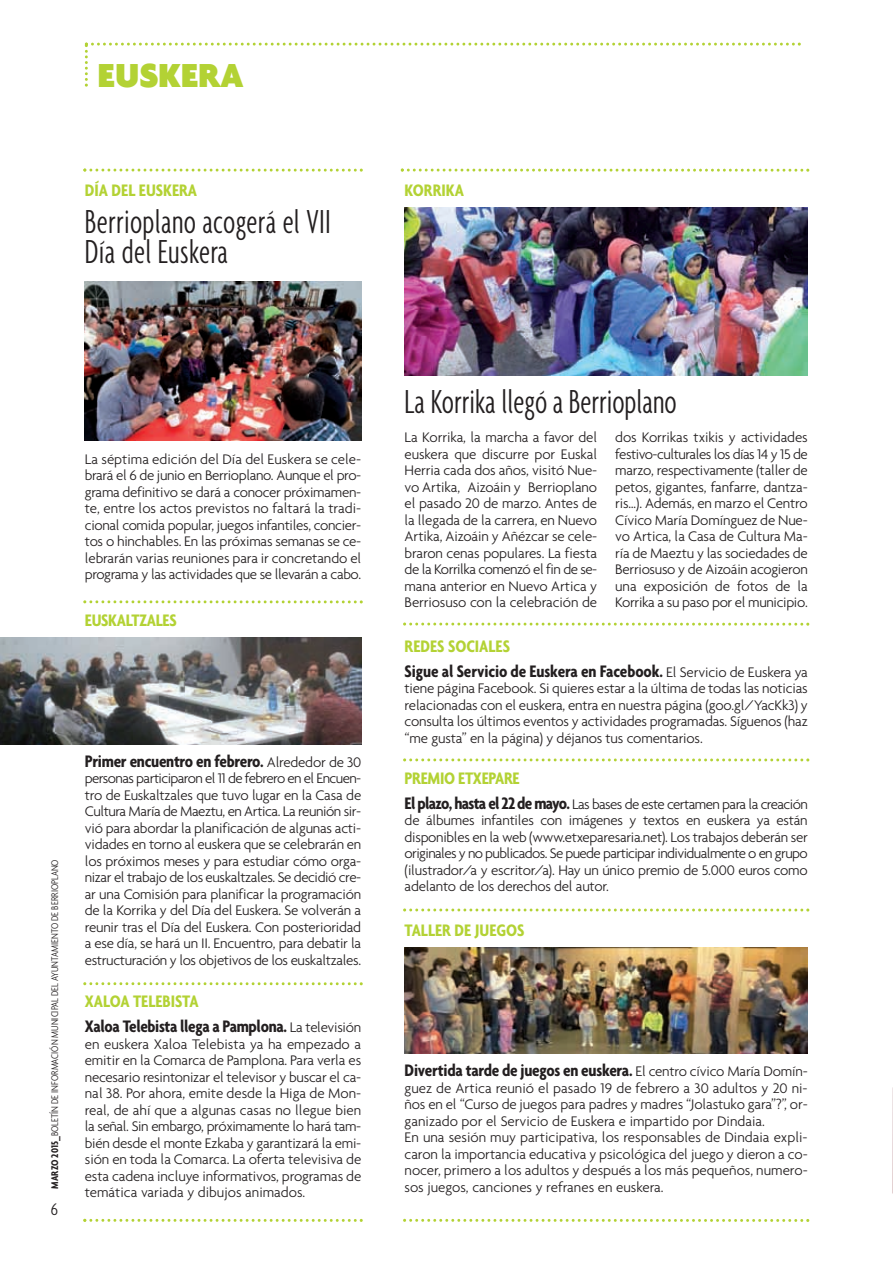
<style>
.page{position:relative;width:893px;height:1263px;background:#fff}
.page>*{position:absolute;margin:0;border:0;box-sizing:border-box;transform-origin:0 0}
.t1{font:300 extra-condensed 36px/30px "Agenda";letter-spacing:.01em;color:#231f20}
.t2{font:900 36px "Agenda";color:#b3d234}
.t3{font:700 condensed 18px/25px "Agenda";letter-spacing:-.015em;color:#231f20}
.t4{font:700 condensed 18px "Agenda";letter-spacing:-.01em;color:#b3d234}
.t5{font:300 condensed 18px "Agenda";color:#231f20}
.t6{font:300 15px/16.5px "Agenda";letter-spacing:-.01em;color:#231f20;text-align:justify}
.t7{font:300 condensed 10.5px "Agenda";color:#231f20}
.s1{font-weight:700}
.s2{font-weight:300;font-stretch:normal;font-size:15px}
.s3{color:#b3d234}
.s4{font-weight:700;font-stretch:condensed;font-size:18px}
</style>
<div class="page">
<img style="left:0;top:42px;width:893px;height:1180px">
<h1 class="t2" style="left:97px;top:61px;width:147px">EUSKERA</h1>
<p class="t4" style="left:85px;top:184px;width:114px">DÍA DEL EUSKERA</p>
<h1 class="t1" style="left:85px;top:209px;width:248px">Berrioplano acogerá el VII<br>Día del Euskera</h1>
<p class="t4" style="left:405px;top:184px;width:61px">KORRIKA</p>
<p class="t6" style="left:85px;top:452px;width:278px">La séptima edición del Día del Euskera se cele&shy;brará el 6 de junio en Berrioplano. Aunque el pro&shy;grama definitivo se dará a conocer próximamen&shy;te, entre los actos previstos no faltará la tradi&shy;cional comida popular, juegos infantiles, concier&shy;tos o hinchables. En las próximas semanas se ce&shy;lebrarán varias reuniones para ir concretando el programa y las actividades que se llevarán a cabo.</p>
<p class="t4" style="left:85px;top:614px;width:93px">EUSKALTZALES</p>
<p class="t7" style="left:51px;top:1189px;width:331px;rotate:-90deg"><span class="s1">MARZO 2015_</span>BOLETÍN DE INFORMACIÓN MUNICIPAL DEL AYUNTAMIENTO DE BERRIOPLANO</p>
<p class="t5" style="left:51px;top:1203px;width:9px">6</p>
<p class="t3" style="left:85px;top:750px;width:278px">Primer encuentro en febrero. <span class="s2">Alrededor de 30</span></p>
<p class="t6" style="left:85px;top:771px;width:278px">personas participaron el 11 de febrero en el Encuen&shy;tro de Euskaltzales que tuvo lugar en la Casa de Cultura María de Maeztu, en Artica. La reunión sir&shy;vió para abordar la planificación de algunas acti&shy;vidades en torno al euskera que se celebrarán en los próximos meses y para estudiar cómo orga&shy;nizar el trabajo de los euskaltzales. Se decidió cre&shy;ar una Comisión para planificar la programación de la Korrika y del Día del Euskera. Se volverán a reunir tras el Día del Euskera. Con posterioridad a ese día, se hará un II. Encuentro, para debatir la estructuración y los objetivos de los euskaltzales.</p>
<p class="t3" style="left:85px;top:991px;width:278px"><span class="s3">XALOA TELEBISTA<br></span>Xaloa Telebista llega a Pamplona. <span class="s2">La televisión</span></p>
<p class="t6" style="left:85px;top:1037px;width:278px">en euskera Xaloa Telebista ya ha empezado a emitir en la Comarca de Pamplona. Para verla es necesario resintonizar el televisor y buscar el ca&shy;nal 38. Por ahora, emite desde la Higa de Mon&shy;real, de ahí que a algunas casas no llegue bien la señal. Sin embargo, próximamente lo hará tam&shy;bién desde el monte Ezkaba y garantizará la emi&shy;sión en toda la Comarca. La oferta televisiva de esta cadena incluye informativos, programas de temática variada y dibujos animados.</p>
<h1 class="t1" style="left:405px;top:389px;width:274px">La Korrika llegó a Berrioplano</h1>
<p class="t6" style="left:405px;top:431px;width:194px">La Korrika, la marcha a favor del euskera que discurre por Euskal Herria cada dos años, visitó Nue&shy;vo Artika, Aizoáin y Berrioplano el pasado 20 de marzo. Antes de la llegada de la carrera, en Nuevo Artika, Aizoáin y Añézcar se cele&shy;braron cenas populares. La fiesta de la Korrilka comenzó el fin de se&shy;mana anterior en Nuevo Artica y Berriosuso con la celebración de</p>
<p class="t6" style="left:615px;top:431px;width:194px">dos Korrikas txikis y actividades festivo-culturales los días 14 y 15 de marzo, respectivamente (taller de petos, gigantes, fanfarre, dantza&shy;ris…). Además, en marzo el Centro Cívico María Domínguez de Nue&shy;vo Artica, la Casa de Cultura Ma&shy;ría de Maeztu y las sociedades de Berriosuso y de Aizoáin acogieron una exposición de fotos de la Korrika a su paso por el municipio.</p>
<p class="t3" style="left:405px;top:636px;width:405px"><span class="s3">REDES SOCIALES<br></span>Sigue al Servicio de Euskera en Facebook. <span class="s2">El Servicio de Euskera ya</span></p>
<p class="t6" style="left:405px;top:681px;width:405px">tiene página Facebook. Si quieres estar a la última de todas las noticias relacionadas con el euskera, entra en nuestra página (goo.gl/YacKk3) y consulta los últimos eventos y actividades programadas. Síguenos (haz “me gusta” en la página) y déjanos tus comentarios.</p>
<p class="t4" style="left:405px;top:772px;width:116px">PREMIO ETXEPARE</p>
<p class="t6" style="left:405px;top:797px;width:405px"><span class="s4">El plazo, hasta el 22 de mayo.</span> Las bases de este certamen para la creación de álbumes infantiles con imágenes y textos en euskera ya están disponibles en la web (www.etxeparesaria.net). Los trabajos deberán ser originales y no publicados. Se puede participar individualmente o en grupo (ilustrador/a y escritor/a). Hay un único premio de 5.000 euros como adelanto de los derechos del autor.</p>
<p class="t4" style="left:404px;top:924px;width:121px">TALLER DE JUEGOS</p>
<p class="t3" style="left:404px;top:1060px;width:405px">Divertida tarde de juegos en euskera. <span class="s2">El centro cívico María Domín-</span></p>
<p class="t6" style="left:404px;top:1081px;width:405px;text-align:left">guez de Artica reunió el pasado 19 de febrero a 30 adultos y 20 ni&shy;ños en el “Curso de juegos para padres y madres “Jolastuko gara”?”, or&shy;ganizado por el Servicio de Euskera e impartido por Dindaia.<br>En una sesión muy participativa, los responsables de Dindaia expli&shy;caron la importancia educativa y psicológica del juego y dieron a co&shy;nocer, primero a los adultos y después a los más pequeños, numero&shy;sos juegos, canciones y refranes en euskera.</p>
</div>
